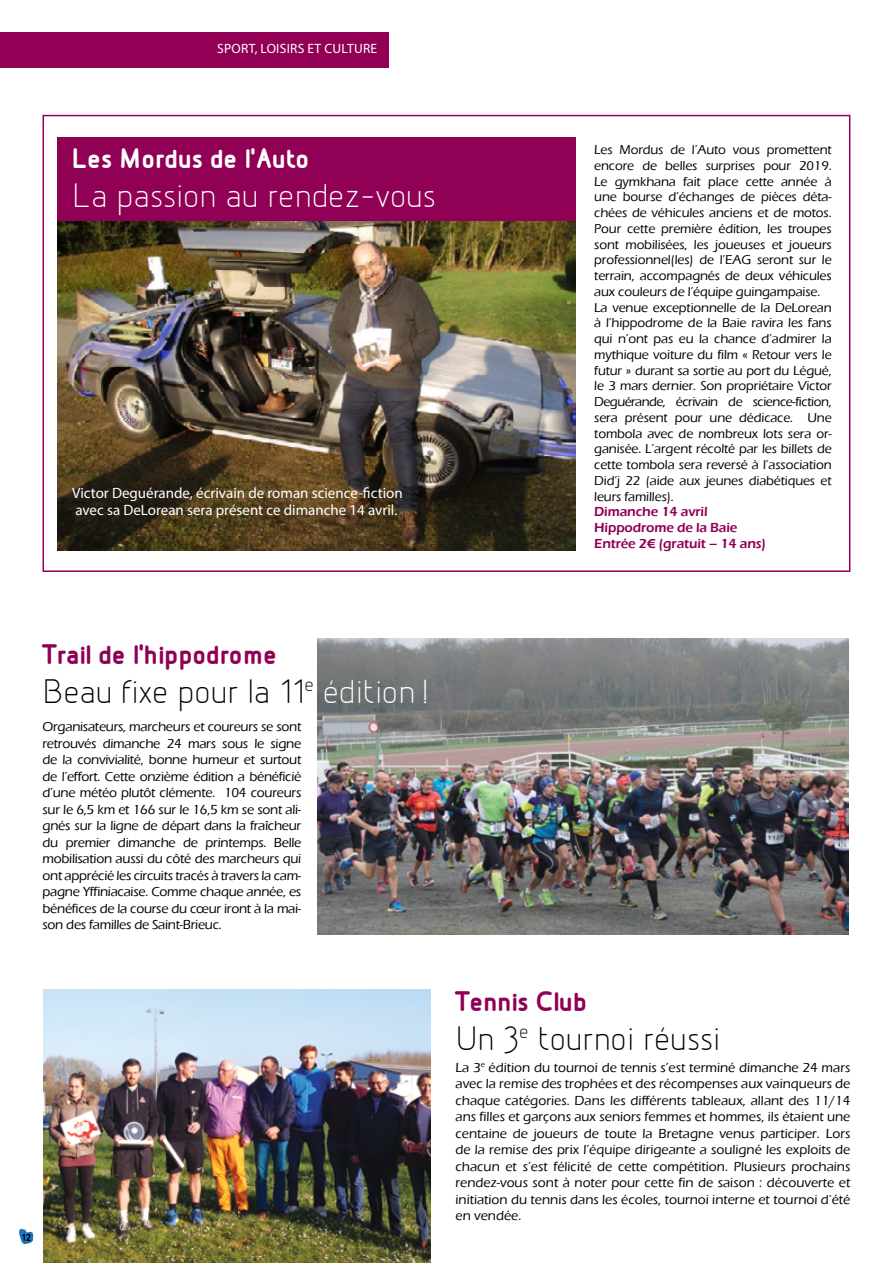
<style>
.page{position:relative;width:893px;height:1263px;background:#fff}
.page>*{position:absolute;margin:0;border:0;box-sizing:border-box;transform-origin:0 0}
.t1{font:36px "Designio";color:#000}
.t2{font:36px "Designio";color:#fff}
.t3{font:700 30px "Designio";color:#900054}
.t4{font:700 30px "Designio";color:#fff}
.t5{font:15px/16.5px "Myriad Pro";color:#fff}
.t6{font:500 13.5px/16.5px "Eras ITC";letter-spacing:-.01em;color:#000;text-align:justify}
.t7{font:600 13.5px/15.8px "Eras ITC";letter-spacing:-.01em;color:#900054}
.t8{font:13.5px "Myriad Pro";letter-spacing:.02em;color:#fff}
.t9{font:500 13.2px/15.8px "Eras ITC";letter-spacing:-.01em;color:#000}
.t10{font:700 11.55px "Designio";color:#000}
.s1{color:#fff}
</style>
<div class="page">
<svg style="left:19px;top:1229px;width:15px;height:15px"></svg>
<div style="left:43px;top:115px;width:807px;height:457px;border:2px solid #900054"></div>
<div style="left:0;top:32px;width:388px;height:35px;background:#920056"></div>
<img style="left:57px;top:220px;width:519px;height:330px">
<div style="left:57px;top:137px;width:519px;height:83px;background:#900054"></div>
<img style="left:318px;top:639px;width:531px;height:296px">
<img style="left:43px;top:990px;width:387px;height:273px">
<p class="t8" style="left:217px;top:40px;width:56px">SPORT, LOISI</p>
<p class="t8" style="left:290px;top:40px;width:87px">RS ET CULTU RE</p>
<h2 class="t4" style="left:72px;top:142px;width:239px">Les Mordus de l’Auto</h2>
<h1 class="t2" style="left:72px;top:176px;width:365px">La passion au rendez-vous</h1>
<p class="t5" style="left:72px;top:485px;width:332px">Victor Deguérande, écrivain de roman science-fiction avec sa DeLorean sera présent ce dimanche 14 avril.</p>
<p class="t9" style="left:594px;top:142px;width:239px">Les Mordus de l’Auto vous promettent encore de belles surprises pour 2019.<br>Le gymkhana fait place cette année à une bourse d’échanges de pièces déta&shy;chées de véhicules anciens et de motos.<br>Pour cette première édition, les troupes sont mobilisées, les joueuses et joueurs professionnel(les) de l’EAG seront sur le terrain, accompagnés de deux véhicules aux couleurs de l’équipe guingampaise.<br>La venue exceptionnelle de la DeLorean à l’hippodrome de la Baie ravira les fans qui n’ont pas eu la chance d’admirer la mythique voiture du film « Retour vers le futur » durant sa sortie au port du Légué, le 3 mars dernier. Son propriétaire Victor Deguérande, écrivain de science-fiction, sera présent pour une dédicace. Une tombola avec de nombreux lots sera or&shy;ganisée. L’argent récolté par les billets de cette tombola sera reversé à l’association Did’j 22 (aide aux jeunes diabétiques et leurs familles).</p>
<p class="t7" style="left:594px;top:504px;width:173px">Dimanche 14 avril<br>Hippodrome de la Baie<br>Entrée 2€ (gratuit – 14 ans)</p>
<h2 class="t3" style="left:43px;top:638px;width:236px">Trail de l’hippodrome</h2>
<h1 class="t1" style="left:43px;top:672px;width:385px">Beau fixe pour la 11<sup>e</sup> <span class="s1">édition !</span></h1>
<p class="t6" style="left:43px;top:718px;width:260px">Organisateurs, marcheurs et coureurs se sont retrouvés dimanche 24 mars sous le signe de la convivialité, bonne humeur et surtout de l’effort. Cette onzième édition a bénéficié d’une météo plutôt clémente. 104 coureurs sur le 6,5 km et 166 sur le 16,5 km se sont ali&shy;gnés sur la ligne de départ dans la fraîcheur du premier dimanche de printemps. Belle mobilisation aussi du côté des marcheurs qui ont apprécié les circuits tracés à travers la cam&shy;pagne Yffiniacaise. Comme chaque année, es bénéfices de la course du cœur iront à la mai&shy;son des familles de Saint-Brieuc.</p>
<p class="t10" style="left:22px;top:1231px;width:11px">12</p>
<h2 class="t3" style="left:455px;top:985px;width:133px">Tennis Club</h2>
<h1 class="t1" style="left:455px;top:1020px;width:266px">Un 3<sup>e</sup> tournoi réussi</h1>
<p class="t6" style="left:455px;top:1059px;width:396px">La 3<sup>e</sup> édition du tournoi de tennis s’est terminé dimanche 24 mars avec la remise des trophées et des récompenses aux vainqueurs de chaque catégories. Dans les différents tableaux, allant des 11/14 ans filles et garçons aux seniors femmes et hommes, ils étaient une centaine de joueurs de toute la Bretagne venus participer. Lors de la remise des prix l’équipe dirigeante a souligné les exploits de chacun et s’est félicité de cette compétition. Plusieurs prochains rendez-vous sont à noter pour cette fin de saison : découverte et initiation du tennis dans les écoles, tournoi interne et tournoi d’été en vendée.</p>
</div>
